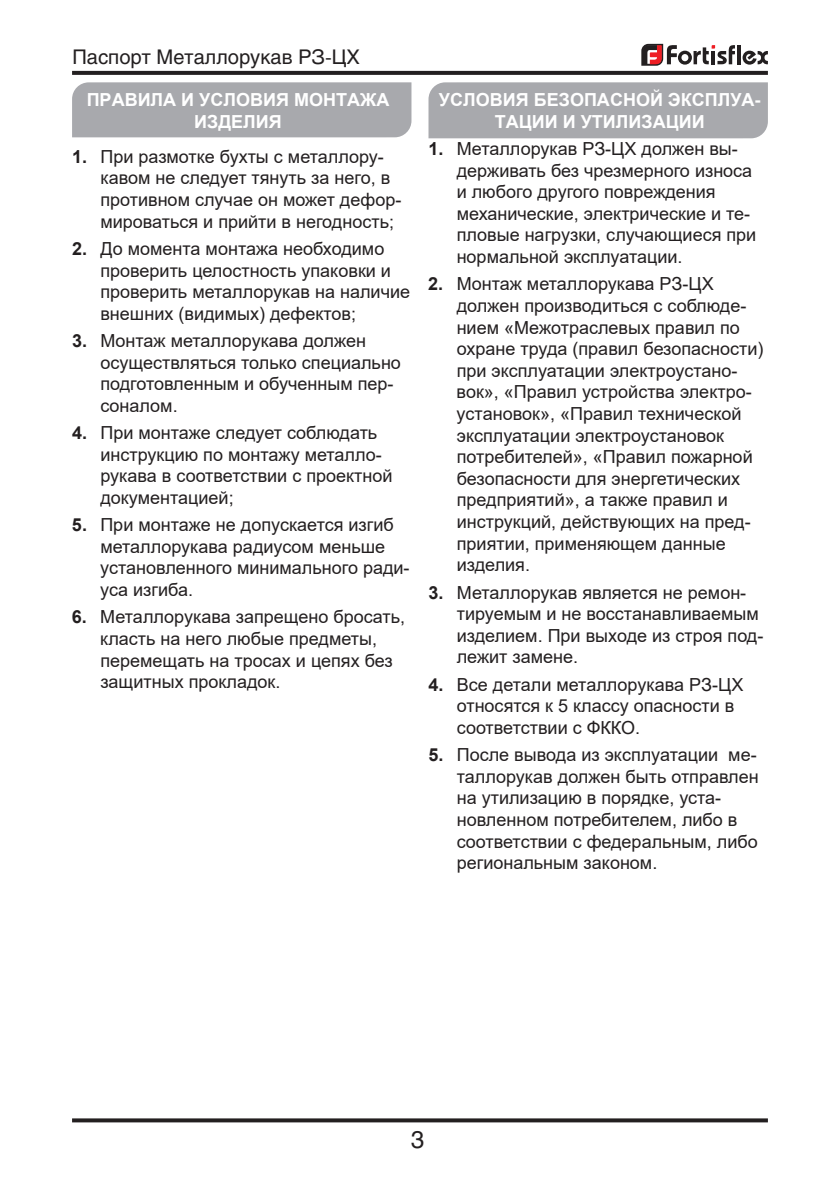
<style>
.page{position:relative;width:840px;height:1191px;background:#fff}
.page>*{position:absolute;margin:0;border:0;box-sizing:border-box;transform-origin:0 0}
.t1{font:24px "Helios";color:#231f20}
.t2{font:20px "Helios";color:#231f20}
.t3{font:18px/21.6px "Arial";color:#231f20}
.t4{font:700 18px/21.6px "Arial";color:#fff;text-align:center}
.s1{font-weight:700}
</style>
<div class="page">
<div style="left:72px;top:82px;width:339px;height:55px;background:#a8a9ad"></div>
<div style="left:428px;top:82px;width:339px;height:56px;background:#a8a9ad"></div>
<svg style="left:737px;top:45px;width:3px;height:19px"></svg>
<svg style="left:742px;top:51px;width:25px;height:14px"></svg>
<svg style="left:641px;top:43px;width:93px;height:23px"></svg>
<svg style="left:72px;top:71px;width:695px;height:4px;background:#292526"></svg>
<svg style="left:72px;top:1118px;width:695px;height:4px;background:#393536"></svg>
<p class="t2" style="left:72px;top:45px;width:289px">Паспорт Металлорукав РЗ-ЦХ</p>
<p class="t4" style="left:87px;top:89px;width:304px">ПРАВИЛА И УСЛОВИЯ МОНТАЖА<br>ИЗДЕЛИЯ</p>
<p class="t4" style="left:438px;top:89px;width:323px">УСЛОВИЯ БЕЗОПАСНОЙ ЭКСПЛУА-<br>ТАЦИИ И УТИЛИЗАЦИИ</p>
<p class="t3" style="left:100px;top:146px;width:302px;text-indent:-28px"><span class="s1">1.</span> При размотке бухты с металлору&shy;кавом не следует тянуть за него, в противном случае он может дефор&shy;мироваться и прийти в негодность;</p>
<p class="t3" style="left:100px;top:238px;width:311px;text-indent:-28px"><span class="s1">2.</span> До момента монтажа необходимо проверить целостность упаковки и проверить металлорукав на наличие внешних (видимых) дефектов;</p>
<p class="t3" style="left:100px;top:330px;width:302px;text-indent:-28px"><span class="s1">3.</span> Монтаж металлорукава должен осуществляться только специально подготовленным и обученным пер&shy;соналом.</p>
<p class="t3" style="left:100px;top:422px;width:293px;text-indent:-28px"><span class="s1">4.</span> При монтаже следует соблюдать инструкцию по монтажу металло&shy;рукава в соответствии с проектной документацией;</p>
<p class="t3" style="left:100px;top:514px;width:310px;text-indent:-28px"><span class="s1">5.</span> При монтаже не допускается изгиб металлорукава радиусом меньше установленного минимального ради&shy;уса изгиба.</p>
<p class="t3" style="left:100px;top:606px;width:306px;text-indent:-28px"><span class="s1">6.</span> Металлорукава запрещено бросать, класть на него любые предметы, перемещать на тросах и цепях без защитных прокладок.</p>
<p class="t3" style="left:456px;top:138px;width:301px;text-indent:-28px"><span class="s1">1.</span> Металлорукав РЗ-ЦХ должен вы&shy;держивать без чрезмерного износа и любого другого повреждения механические, электрические и те&shy;пловые нагрузки, случающиеся при нормальной эксплуатации.</p>
<p class="t3" style="left:456px;top:273px;width:308px;text-indent:-28px"><span class="s1">2.</span> Монтаж металлорукава РЗ-ЦХ должен производиться с соблюде&shy;нием «Межотраслевых правил по охране труда (правил безопасности) при эксплуатации электроустано&shy;вок», «Правил устройства электро&shy;установок», «Правил технической эксплуатации электроустановок потребителей», «Правил пожарной безопасности для энергетических предприятий», а также правил и инструкций, действующих на пред&shy;приятии, применяющем данные изделия.</p>
<p class="t3" style="left:456px;top:581px;width:308px;text-indent:-28px"><span class="s1">3.</span> Металлорукав является не ремон&shy;тируемым и не восстанавливаемым изделием. При выходе из строя под&shy;лежит замене.</p>
<p class="t3" style="left:456px;top:673px;width:288px;text-indent:-28px"><span class="s1">4.</span> Все детали металлорукава РЗ-ЦХ относятся к 5 классу опасности в соответствии с ФККО.</p>
<p class="t3" style="left:456px;top:744px;width:303px;text-indent:-28px"><span class="s1">5.</span> После вывода из эксплуатации ме&shy;таллорукав должен быть отправлен на утилизацию в порядке, уста&shy;новленном потребителем, либо в соответствии с федеральным, либо региональным законом.</p>
<h1 class="t1" style="left:410px;top:1125px;width:15px">3</h1>
</div>
